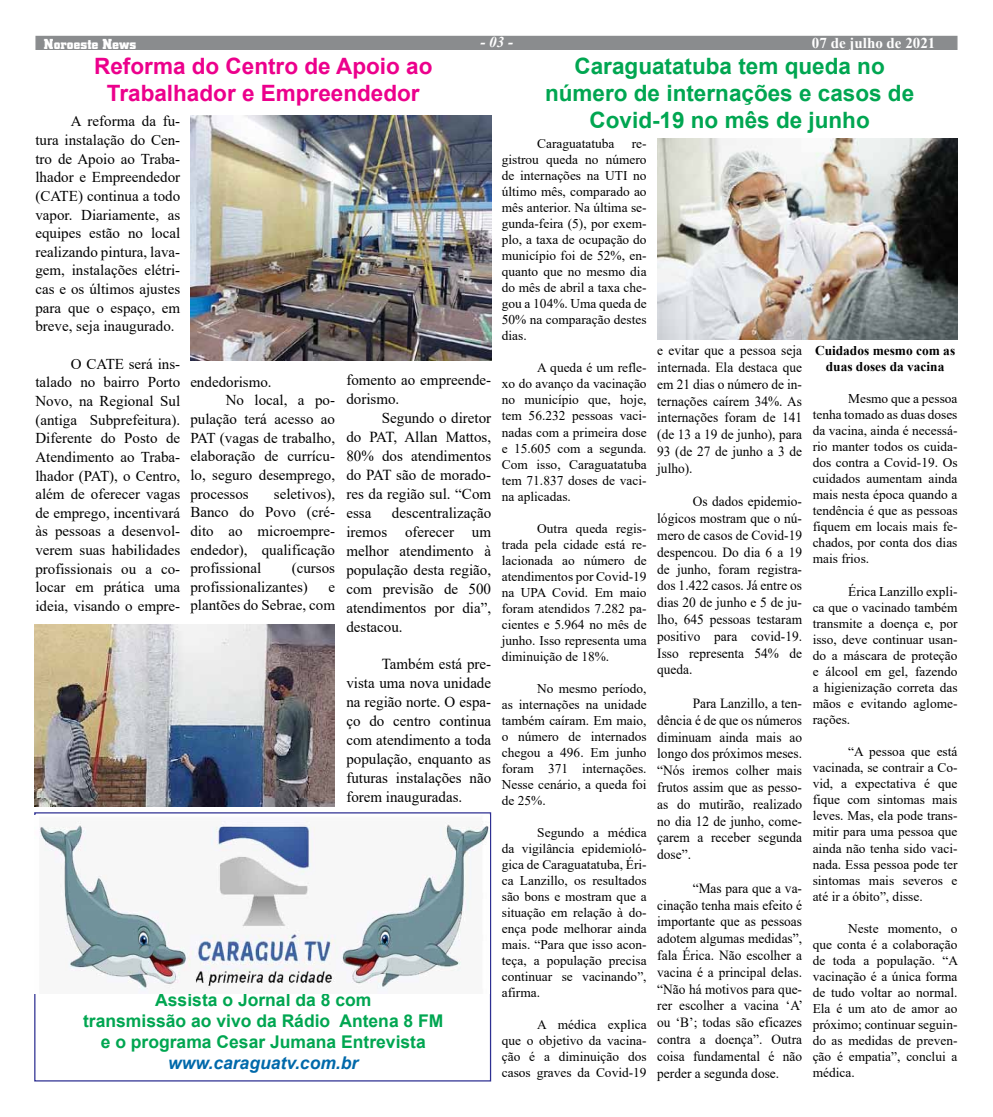
<style>
.page{position:relative;width:993px;height:1117px;background:#fff}
.page>*{position:absolute;margin:0;border:0;box-sizing:border-box;transform-origin:0 0}
.t1{font:700 22.5px/27px "Arial";color:#00a651;text-align:center}
.t2{font:700 22.5px/27px "Arial";color:#ec008c;text-align:center}
.t3{font:700 17.5px/21px "Arial";color:#00a651;text-align:center}
.t4{font:italic 700 17.5px "Arial";color:#0069aa}
.t5{font:15.25px/19px "Times New Roman";color:#000;text-align:justify}
.t6{font:15px/18.6px "Times New Roman";color:#000;text-align:justify}
.t7{font:700 15px "Times New Roman";color:#fff}
.t8{font:700 15px "City D";letter-spacing:.005em;color:#fff}
.t9{font:italic 700 15px "Times New Roman";color:#fff}
.t10{font:14px/16.8px "Times New Roman";color:#000;text-align:justify;scale:.96 1}
.t11{font:13.38px/16px "Times New Roman";color:#000;text-align:justify}
.t12{font:700 13.38px/16px "Times New Roman";color:#000;text-align:center}
</style>
<div class="page">
<div style="left:35px;top:36px;width:922px;height:14px;background:#8a8c8e"></div>
<div style="left:34px;top:812px;width:457px;height:269px;background:#fff;border:1px solid #2e3092"></div>
<img style="left:34px;top:815px;width:455px;height:177px">
<img style="left:657px;top:139px;width:300px;height:200px">
<img style="left:191px;top:116px;width:300px;height:244px">
<img style="left:34px;top:624px;width:300px;height:182px">
<p class="t8" style="left:44px;top:35px;width:94px">Noroeste News</p>
<p class="t9" style="left:480px;top:32px;width:34px">- 03 -</p>
<p class="t7" style="left:811px;top:33px;width:125px">07 de julho de 2021</p>
<h1 class="t2" style="left:94px;top:53px;width:339px">Reforma do Centro de Apoio ao<br>Trabalhador e Empreendedor</h1>
<p class="t6" style="left:35px;top:111px;width:146px;text-indent:35px">A reforma da fu&shy;tura instalação do Cen&shy;tro de Apoio ao Traba&shy;lhador e Empreendedor (CATE) continua a todo vapor. Diariamente, as equipes estão no local realizando pintura, lava&shy;gem, instalações elétri&shy;cas e os últimos ajustes para que o espaço, em breve, seja inaugurado.</p>
<p class="t6" style="left:35px;top:354px;width:146px;text-indent:35px">O CATE será ins&shy;talado no bairro Porto Novo, na Regional Sul (antiga Subprefeitura).<br>Diferente do Posto de Atendimento ao Traba&shy;lhador (PAT), o Centro, além de oferecer vagas de emprego, incentivará às pessoas a desenvol&shy;verem suas habilidades profissionais ou a co&shy;locar em prática uma ideia, visando o empre-</p>
<p class="t5" style="left:346px;top:370px;width:146px">fomento ao empreende&shy;dorismo.</p>
<p class="t5" style="left:346px;top:407px;width:146px;text-indent:35px">Segundo o diretor do PAT, Allan Mattos, 80% dos atendimentos do PAT são de morado&shy;res da região sul. “Com essa</p>
<p class="t6" style="left:190px;top:372px;width:83px">endedorismo.</p>
<p class="t6" style="left:226px;top:390px;width:111px">No local, a po-</p>
<p class="t6" style="left:190px;top:409px;width:146px">pulação terá acesso ao</p>
<p class="t6" style="left:190px;top:427px;width:146px">PAT (vagas de trabalho,</p>
<p class="t6" style="left:190px;top:446px;width:146px">elaboração de currícu-</p>
<p class="t6" style="left:190px;top:465px;width:146px">lo, seguro desemprego,</p>
<p class="t6" style="left:190px;top:483px;width:60px">processos</p>
<p class="t6" style="left:190px;top:483px;width:146px;text-indent:83px">seletivos), Banco do Povo (cré&shy;dito ao microempre&shy;endedor), qualificação profissional</p>
<p class="t5" style="left:346px;top:502px;width:146px;text-indent:46px">descentralização iremos oferecer um melhor atendimento à população desta região, com previsão de 500 atendimentos por dia”, destacou.</p>
<p class="t5" style="left:346px;top:654px;width:146px;text-indent:35px">Também está pre&shy;vista uma nova unidade na região norte. O espa&shy;ço do centro continua com atendimento a toda população, enquanto as futuras instalações não forem inauguradas.</p>
<p class="t6" style="left:190px;top:558px;width:146px;text-indent:101px">(cursos profissionalizantes)</p>
<p class="t6" style="left:190px;top:577px;width:146px;text-align:right">e<br>plantões do Sebrae, com</p>
<h2 class="t3" style="left:83px;top:989px;width:362px">Assista o Jornal da 8 com<br>transmissão ao vivo da Rádio Antena 8 FM e o programa Cesar Jumana Entrevista</h2>
<h2 class="t4" style="left:168px;top:1050px;width:191px">www.caraguatv.com.br</h2>
<h1 class="t1" style="left:545px;top:53px;width:370px">Caraguatatuba tem queda no número de internações e casos de<br>Covid-19 no mês de junho</h1>
<p class="t11" style="left:537px;top:135px;width:79px">Caraguatatuba</p>
<p class="t11" style="left:501px;top:135px;width:146px;text-indent:130px">re&shy;gistrou queda no número de internações na UTI no último mês, comparado ao mês anterior. Na última se&shy;gunda-feira (5), por exem&shy;plo, a taxa de ocupação do município foi de 52%, en&shy;quanto que no mesmo dia do mês de abril a taxa che&shy;gou a 104%. Uma queda de 50% na comparação destes dias.</p>
<p class="t11" style="left:501px;top:359px;width:146px;text-indent:35px">A queda é um refle&shy;xo do avanço da vacinação no município que, hoje, tem 56.232 pessoas vaci&shy;nadas com a primeira dose e 15.605 com a segunda.<br>Com isso, Caraguatatuba tem 71.837 doses de vaci&shy;na aplicadas.</p>
<p class="t11" style="left:501px;top:519px;width:146px;text-indent:35px">Outra queda regis&shy;trada pela cidade está re&shy;lacionada ao número de atendimentos por Covid-19 na UPA Covid. Em maio foram atendidos 7.282 pa&shy;cientes e 5.964 no mês de junho. Isso representa uma diminuição de 18%.</p>
<p class="t11" style="left:501px;top:679px;width:146px;text-indent:35px">No mesmo período, as internações na unidade também caíram. Em maio, o número de internados chegou a 496. Em junho foram 371 internações.<br>Nesse cenário, a queda foi de 25%.</p>
<p class="t11" style="left:501px;top:823px;width:146px;text-indent:35px">Segundo a médica da vigilância epidemioló&shy;gica de Caraguatatuba, Éri&shy;ca Lanzillo, os resultados são bons e mostram que a situação em relação à do&shy;ença pode melhorar ainda mais. “Para que isso acon&shy;teça, a população precisa continuar se vacinando”, afirma.</p>
<p class="t11" style="left:501px;top:1015px;width:146px;text-indent:35px">A médica explica que o objetivo da vacina&shy;ção é a diminuição dos casos graves da Covid-19</p>
<p class="t10" style="left:657px;top:341px;width:152px">e evitar que a pessoa seja internada. Ela destaca que em 21 dias o número de in&shy;ternações caírem 34%. As internações foram de 141 (de 13 a 19 de junho), para 93 (de 27 de junho a 3 de julho).</p>
<p class="t10" style="left:657px;top:493px;width:152px;text-indent:35px">Os dados epidemio&shy;lógicos mostram que o nú&shy;mero de casos de Covid-19 despencou. Do dia 6 a 19 de junho, foram registra&shy;dos 1.422 casos. Já entre os dias 20 de junho e 5 de ju&shy;lho, 645 pessoas testaram positivo para covid-19.<br>Isso representa 54% de queda.</p>
<p class="t10" style="left:657px;top:694px;width:152px;text-indent:35px">Para Lanzillo, a ten&shy;dência é de que os números diminuam ainda mais ao longo dos próximos meses. “Nós iremos colher mais frutos assim que as pesso&shy;as do mutirão, realizado no dia 12 de junho, come&shy;çarem a receber segunda dose”.</p>
<p class="t10" style="left:657px;top:879px;width:153px;text-indent:35px">“Mas para que a va&shy;cinação tenha mais efeito é importante que as pessoas adotem algumas medidas”, fala Érica. Não escolher a vacina é a principal delas. “Não há motivos para que&shy;rer escolher a vacina ‘A’ ou ‘B’; todas são eficazes contra a doença”. Outra coisa fundamental é não perder a segunda dose.</p>
<p class="t12" style="left:814px;top:341px;width:142px">Cuidados mesmo com as duas doses da vacina</p>
<p class="t11" style="left:812px;top:390px;width:146px;text-indent:35px">Mesmo que a pessoa tenha tomado as duas doses da vacina, ainda é necessá&shy;rio manter todos os cuida&shy;dos contra a Covid-19. Os cuidados aumentam ainda mais nesta época quando a tendência é que as pessoas fiquem em locais mais fe&shy;chados, por conta dos dias mais frios.</p>
<p class="t11" style="left:812px;top:582px;width:146px;text-indent:35px">Érica Lanzillo expli&shy;ca que o vacinado também transmite a doença e, por isso, deve continuar usan&shy;do a máscara de proteção e álcool em gel, fazendo a higienização correta das mãos e evitando aglome&shy;rações.</p>
<p class="t11" style="left:812px;top:743px;width:146px;text-indent:35px">“A pessoa que está vacinada, se contrair a Co&shy;vid, a expectativa é que fique com sintomas mais leves. Mas, ela pode trans&shy;mitir para uma pessoa que ainda não tenha sido vaci&shy;nada. Essa pessoa pode ter sintomas mais severos e até ir a óbito”, disse.</p>
<p class="t11" style="left:812px;top:919px;width:147px;text-indent:35px">Neste momento, o que conta é a colaboração de toda a população. “A vacinação é a única forma de tudo voltar ao normal.<br>Ela é um ato de amor ao próximo; continuar seguin&shy;do as medidas de preven&shy;ção é empatia”, conclui a médica.</p>
</div>
